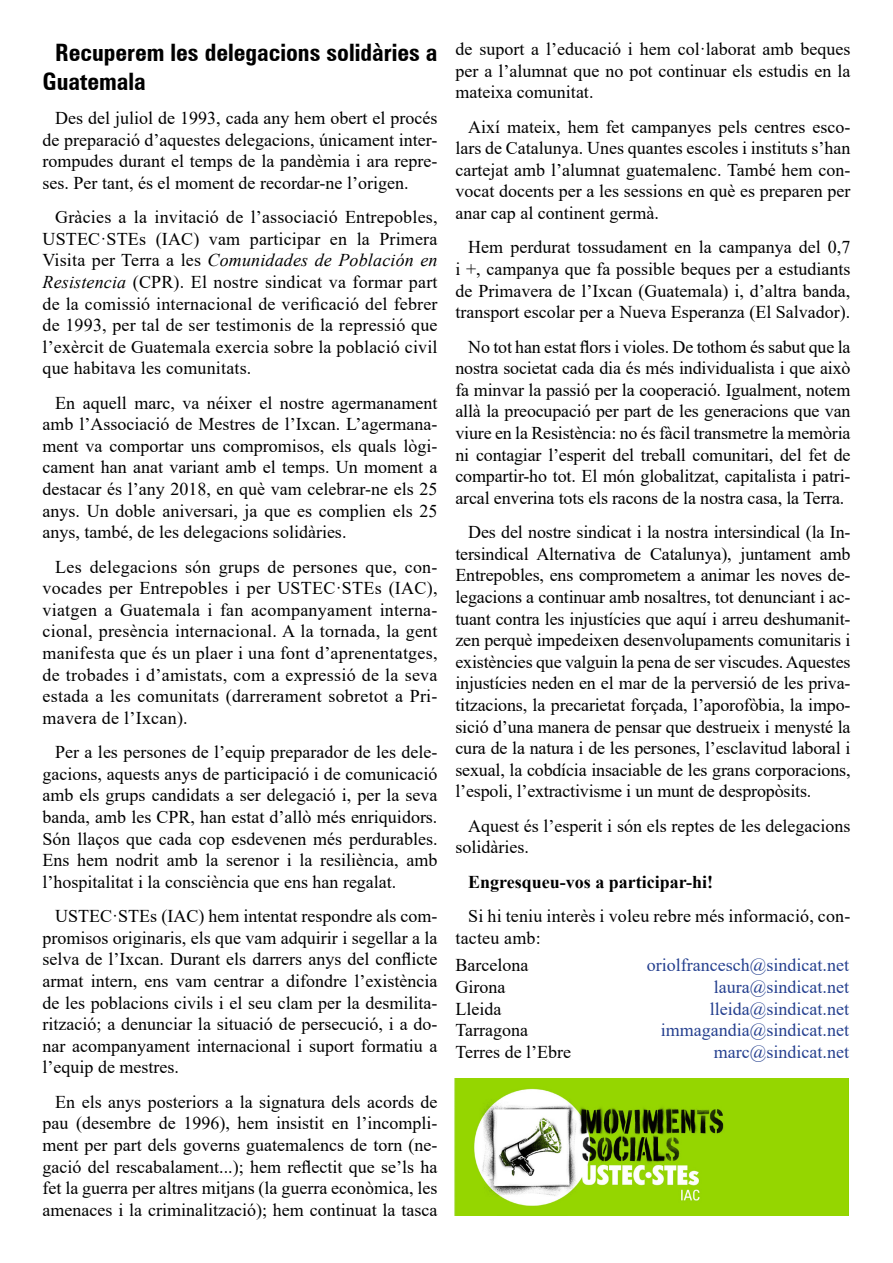
<style>
.page{position:relative;width:893px;height:1263px;background:#fff}
.page>*{position:absolute;margin:0;border:0;box-sizing:border-box;transform-origin:0 0}
.t1{font:700 condensed 24px/28.8px "Zurich BT";color:#000}
.t2{font:18px/21.6px "Times New Roman";color:#000;text-align:justify}
.t3{font:18px "Times New Roman";color:#25408f}
.t4{font:700 18px "Times New Roman";color:#000}
.s1{font-style:italic}
</style>
<div class="page">
<img style="left:454px;top:1078px;width:395px;height:137px">
<p class="t1" style="left:43px;top:38px;width:396px;text-indent:13px">Recuperem les delegacions solidàries a<br>Guatemala</p>
<p class="t2" style="left:43px;top:107px;width:396px;text-indent:13px">Des del juliol de 1993, cada any hem obert el procés de preparació d’aquestes delegacions, únicament inter&shy;rompudes durant el temps de la pandèmia i ara repre&shy;ses. Per tant, és el moment de recordar-ne l’origen.</p>
<p class="t2" style="left:43px;top:206px;width:397px;text-indent:13px">Gràcies a la invitació de l’associació Entrepobles, USTEC·STEs (IAC) vam participar en la Primera Visita per Terra a les <span class="s1">Comunidades de Población en Resistencia</span> (CPR). El nostre sindicat va formar part de la comissió internacional de verificació del febrer de 1993, per tal de ser testimonis de la repressió que l’exèrcit de Guatemala exercia sobre la població civil que habitava les comunitats.</p>
<p class="t2" style="left:43px;top:391px;width:396px;text-indent:13px">En aquell marc, va néixer el nostre agermanament amb l’Associació de Mestres de l’Ixcan. L’agermana&shy;ment va comportar uns compromisos, els quals lògi&shy;cament han anat variant amb el temps. Un moment a destacar és l’any 2018, en què vam celebrar-ne els 25 anys. Un doble aniversari, ja que es complien els 25 anys, també, de les delegacions solidàries.</p>
<p class="t2" style="left:43px;top:555px;width:397px;text-indent:13px">Les delegacions són grups de persones que, con&shy;vocades per Entrepobles i per USTEC·STEs (IAC), viatgen a Guatemala i fan acompanyament interna&shy;cional, presència internacional. A la tornada, la gent manifesta que és un plaer i una font d’aprenentatges, de trobades i d’amistats, com a expressió de la seva estada a les comunitats (darrerament sobretot a Pri&shy;mavera de l’Ixcan).</p>
<p class="t2" style="left:43px;top:741px;width:396px;text-indent:13px">Per a les persones de l’equip preparador de les dele&shy;gacions, aquests anys de participació i de comunicació amb els grups candidats a ser delegació i, per la seva banda, amb les CPR, han estat d’allò més enriquidors.<br>Són llaços que cada cop esdevenen més perdurables.<br>Ens hem nodrit amb la serenor i la resiliència, amb l’hospitalitat i la consciència que ens han regalat.</p>
<p class="t2" style="left:43px;top:905px;width:396px;text-indent:13px">USTEC·STEs (IAC) hem intentat respondre als com&shy;promisos originaris, els que vam adquirir i segellar a la selva de l’Ixcan. Durant els darrers anys del conflicte armat intern, ens vam centrar a difondre l’existència de les poblacions civils i el seu clam per la desmilita&shy;rització; a denunciar la situació de persecució, i a do&shy;nar acompanyament internacional i suport formatiu a l’equip de mestres.</p>
<p class="t2" style="left:43px;top:1090px;width:396px;text-indent:13px">En els anys posteriors a la signatura dels acords de pau (desembre de 1996), hem insistit en l’incompli&shy;ment per part dels governs guatemalencs de torn (ne&shy;gació del rescabalament...); hem reflectit que se’ls ha fet la guerra per altres mitjans (la guerra econòmica, les amenaces i la criminalització); hem continuat la tasca</p>
<p class="t2" style="left:455px;top:38px;width:396px">de suport a l’educació i hem col·laborat amb beques per a l’alumnat que no pot continuar els estudis en la mateixa comunitat.</p>
<p class="t2" style="left:455px;top:115px;width:396px;text-indent:13px">Així mateix, hem fet campanyes pels centres esco&shy;lars de Catalunya. Unes quantes escoles i instituts s’han cartejat amb l’alumnat guatemalenc. També hem con&shy;vocat docents per a les sessions en què es preparen per anar cap al continent germà.</p>
<p class="t2" style="left:455px;top:236px;width:396px;text-indent:13px">Hem perdurat tossudament en la campanya del 0,7 i +, campanya que fa possible beques per a estudiants de Primavera de l’Ixcan (Guatemala) i, d’altra banda, transport escolar per a Nueva Esperanza (El Salvador).</p>
<p class="t2" style="left:455px;top:335px;width:397px;text-indent:13px">No tot han estat flors i violes. De tothom és sabut que la nostra societat cada dia és més individualista i que això fa minvar la passió per la cooperació. Igualment, notem allà la preocupació per part de les generacions que van viure en la Resistència: no és fàcil transmetre la memòria ni contagiar l’esperit del treball comunitari, del fet de compartir-ho tot. El món globalitzat, capitalista i patri&shy;arcal enverina tots els racons de la nostra casa, la Terra.</p>
<p class="t2" style="left:455px;top:521px;width:397px;text-indent:13px">Des del nostre sindicat i la nostra intersindical (la In&shy;tersindical Alternativa de Catalunya), juntament amb Entrepobles, ens comprometem a animar les noves de&shy;legacions a continuar amb nosaltres, tot denunciant i ac&shy;tuant contra les injustícies que aquí i arreu deshumanit&shy;zen perquè impedeixen desenvolupaments comunitaris i existències que valguin la pena de ser viscudes. Aquestes injustícies neden en el mar de la perversió de les priva&shy;titzacions, la precarietat forçada, l’aporofòbia, la impo&shy;sició d’una manera de pensar que destrueix i menysté la cura de la natura i de les persones, l’esclavitud laboral i sexual, la cobdícia insaciable de les grans corporacions, l’espoli, l’extractivisme i un munt de despropòsits.</p>
<p class="t2" style="left:455px;top:814px;width:396px;text-indent:13px">Aquest és l’esperit i són els reptes de les delegacions solidàries.</p>
<p class="t4" style="left:468px;top:869px;width:247px">Engresqueu-vos a participar-hi!</p>
<p class="t2" style="left:455px;top:904px;width:396px;text-indent:13px">Si hi teniu interès i voleu rebre més informació, con&shy;tacteu amb:</p>
<p class="t2" style="left:455px;top:954px;width:74px">Barcelona</p>
<p class="t2" style="left:455px;top:976px;width:51px">Girona</p>
<p class="t2" style="left:455px;top:997px;width:47px">Lleida</p>
<p class="t2" style="left:455px;top:1019px;width:74px">Tarragona</p>
<p class="t2" style="left:455px;top:1040px;width:117px">Terres de l’Ebre</p>
<p class="t3" style="left:647px;top:953px;width:204px">oriolfrancesch@sindicat.net</p>
<p class="t3" style="left:714px;top:974px;width:137px">laura@sindicat.net</p>
<p class="t3" style="left:710px;top:996px;width:141px">lleida@sindicat.net</p>
<p class="t3" style="left:661px;top:1017px;width:190px">immagandia@sindicat.net</p>
<p class="t3" style="left:714px;top:1039px;width:137px">marc@sindicat.net</p>
</div>
